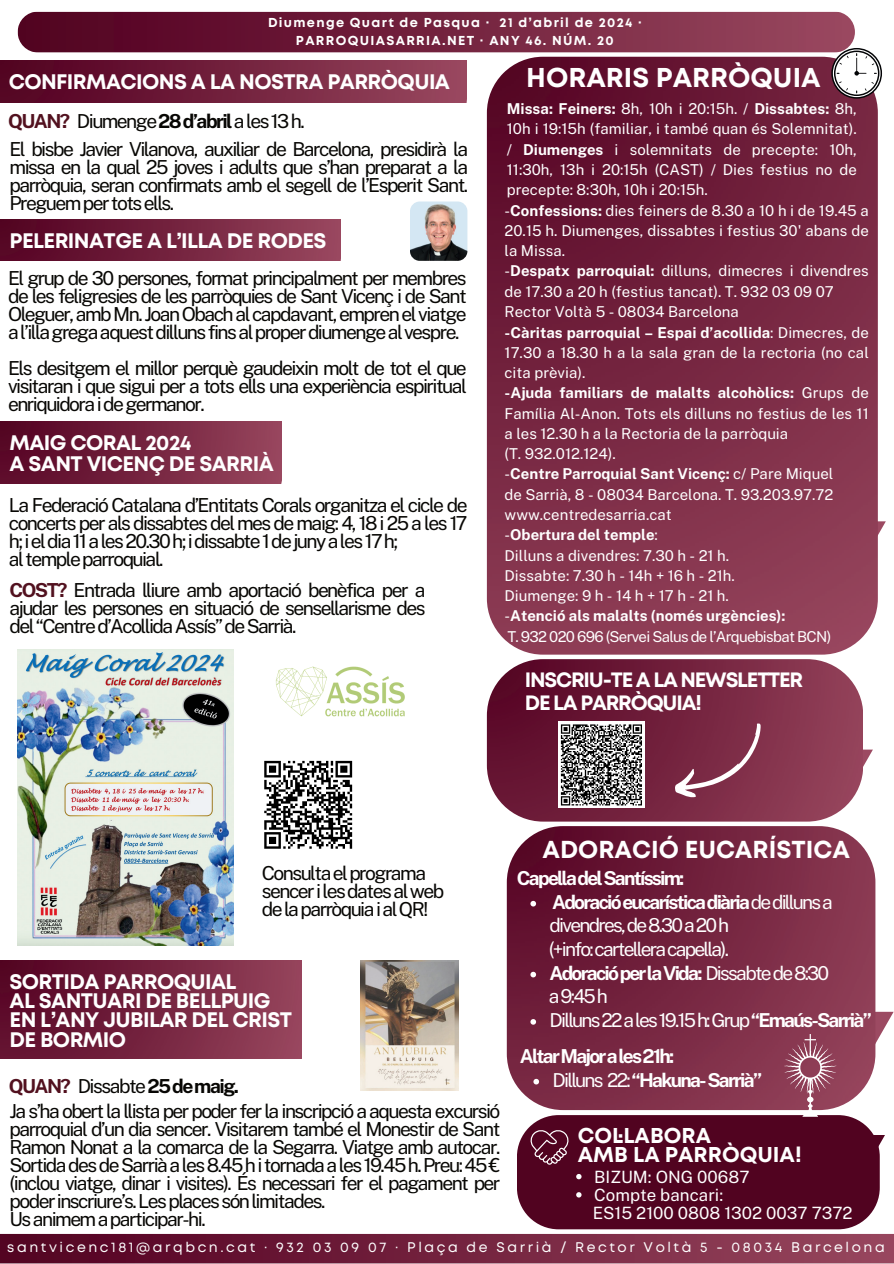
<style>
.page{position:relative;width:894px;height:1264px;background:#fff}
.page>*{position:absolute;margin:0;border:0;box-sizing:border-box;transform-origin:0 0}
.t1{font:700 27.15px "Mont";color:#fff}
.t2{font:700 24.45px "Mont";color:#fff}
.t3{font:700 21.45px/19.4px "Mont";color:#fff}
.t4{font:700 21px/19.2px "Mont";letter-spacing:-.03em;color:#fff}
.t5{font:700 20.7px/22.5px "Mont";letter-spacing:-.055em;color:#fff}
.t6{font:19.35px/18px "Public Sans";letter-spacing:-.08em;color:#080704;text-align:justify}
.t7{font:19.2px/23.7px "Public Sans";letter-spacing:-.09em;color:#fff}
.t8{font:700 19.2px/23.5px "Public Sans";letter-spacing:-.09em;color:#fff}
.t9{font:16.95px/18.3px "Public Sans";color:#fff}
.t10{font:15px/20.2px "Public Sans";color:#fff}
.t11{font:13.95px "Mont";letter-spacing:.185em;color:#fff}
.t12{font:700 12.9px/17.2px "Mont";letter-spacing:.1em;color:#fff;text-align:center}
.s1{font-weight:700;color:#52111f}
.s2{font-weight:700}
.s3{font-weight:400}
</style>
<div class="page">
<svg style="left:877px;top:521px;width:8px;height:63px"></svg>
<img style="left:486px;top:57px;width:391px;height:597px">
<img style="left:18px;top:12px;width:836px;height:41px">
<img style="left:0;top:1233px;width:893px;height:30px">
<svg style="left:831px;top:48px;width:50px;height:51px"></svg>
<img style="left:0;top:60px;width:466px;height:42px">
<svg style="left:862px;top:749px;width:10px;height:28px"></svg>
<img style="left:486px;top:659px;width:376px;height:162px">
<svg style="left:674px;top:723px;width:86px;height:75px;background:#894159"></svg>
<div style="left:558px;top:721px;width:86px;height:87px;background:#fff"></div>
<svg style="left:560px;top:724px;width:82px;height:82px"></svg>
<img style="left:506px;top:826px;width:368px;height:260px">
<img style="left:1px;top:219px;width:339px;height:42px">
<img style="left:1px;top:421px;width:280px;height:62px">
<img style="left:1px;top:960px;width:300px;height:98px">
<img style="left:361px;top:960px;width:97px;height:130px">
<img style="left:17px;top:649px;width:216px;height:296px">
<svg style="left:264px;top:760px;width:89px;height:89px"></svg>
<img style="left:276px;top:666px;width:129px;height:51px">
<svg style="left:530px;top:900px;width:6px;height:6px"></svg>
<svg style="left:530px;top:971px;width:6px;height:6px"></svg>
<svg style="left:517px;top:1011px;width:376px;height:218px;background:#762e47"></svg>
<img style="left:410px;top:201px;width:57px;height:60px;border-radius:10px">
<p class="t12" style="left:268px;top:14px;width:375px">Diumenge Quart de Pasqua · 21 d’abril de 2024 ·<br>PARROQUIASARRIA.NET · ANY 46. NÚM. 20</p>
<p class="t4" style="left:9px;top:72px;width:442px">CONFIRMACIONS A LA NOSTRA PARRÒQUIA</p>
<p class="t6" style="left:8px;top:111px;width:298px"><span class="s1">QUAN?</span> Diumenge <span class="s2">28 d’abril</span> a les 13 h.</p>
<h1 class="t1" style="left:526px;top:60px;width:296px">HORARIS PARRÒQUIA</h1>
<p class="t10" style="left:504px;top:97px;width:365px"><span class="s2">Missa: Feiners:</span> 8h, 10h i 20:15h. / <span class="s2">Dissabtes:</span> 8h, 10h i 19:15h (familiar, i també quan és Solemnitat).<br>/ <span class="s2">Diumenges</span> i solemnitats de precepte: 10h, 11:30h, 13h i 20:15h (CAST) / Dies festius no de precepte: 8:30h, 10h i 20:15h.<br>-<span class="s2">Confessions:</span> dies feiners de 8.30 a 10 h i de 19.45 a 20.15 h. Diumenges, dissabtes i festius 30' abans de la Missa.<br>-<span class="s2">Despatx parroquial:</span> dilluns, dimecres i divendres de 17.30 a 20 h (festius tancat). T. 932 03 09 07<br>Rector Voltà 5 - 08034 Barcelona</p>
<p class="t6" style="left:10px;top:138px;width:460px">El bisbe Javier Vilanova, auxiliar de Barcelona, presidirà la missa en la qual 25 joves i adults que s’han preparat a la parròquia, seran confirmats amb el segell de l’Esperit Sant.<br>Preguem per tots ells.</p>
<p class="t4" style="left:10px;top:231px;width:318px">PELERINATGE A L’ILLA DE RODES</p>
<p class="t6" style="left:8px;top:267px;width:460px">El grup de 30 persones, format principalment per membres de les feligresies de les parròquies de Sant Vicenç i de Sant Oleguer, amb Mn. Joan Obach al capdavant, empren el viatge a l’illa grega aquest dilluns fins al proper diumenge al vespre.</p>
<p class="t6" style="left:8px;top:357px;width:460px">Els desitgem el millor perquè gaudeixin molt de tot el que visitaran i que sigui per a tots ells una experiència espiritual enriquidora i de germanor.</p>
<p class="t10" style="left:504px;top:321px;width:365px"><span class="s2">-Càritas parroquial – Espai d’acollida</span>: Dimecres, de 17.30 a 18.30 h a la sala gran de la rectoria (no cal cita prèvia).<br><span class="s2">-Ajuda familiars de malalts alcohòlics:</span> Grups de Família Al-Anon. Tots els dilluns no festius de les 11 a les 12.30 h a la Rectoria de la parròquia<br>(T. 932.012.124).<br>-<span class="s2">Centre Parroquial Sant Vicenç:</span> c/ Pare Miquel<br>de Sarrià, 8 - 08034 Barcelona. T. 93.203.97.72 www.centredesarria.cat<br>-<span class="s2">Obertura del temple</span>:<br>Dilluns a divendres: 7.30 h - 21 h.<br>Dissabte: 7.30 h - 14h + 16 h - 21h.<br>Diumenge: 9 h - 14 h + 17 h - 21 h.<br>-<span class="s2">Atenció als malalts (només urgències):<br></span>T. 932 020 696 (Se rvei Salus de l’Arquebisbat BCN)</p>
<p class="t4" style="left:10px;top:432px;width:266px;line-height:21.3px">MAIG CORAL 2024<br>A SANT VICENÇ DE SARRIÀ</p>
<p class="t6" style="left:9px;top:495px;width:460px;text-align:left">La Federació Catalana d’Entitats Corals organitza el cicle de concerts per als dissabtes del mes de maig: 4, 18 i 25 a les 17 h; i el dia 11 a les 20.30 h; i dissabte 1 de juny a les 17 h;<br>al temple parroquial.</p>
<p class="t6" style="left:10px;top:579px;width:417px"><span class="s1">COST?</span> Entrada lliure amb aportació benèfica per a ajudar les persones en situació de sensellarisme des del “Centre d’Acollida Assís” de Sarrià.</p>
<p class="t5" style="left:525px;top:668px;width:280px">INSCRIU-TE A LA NEWSLETTER<br>DE LA PARRÒQUIA!</p>
<p class="t6" style="left:262px;top:862px;width:184px;text-align:left">Consulta el programa sencer i les dates al web de la parròquia i al QR!</p>
<p class="t4" style="left:10px;top:972px;width:284px">SORTIDA PARROQUIAL<br>AL SANTUARI DE BELLPUIG<br>EN L’ANY JUBILAR DEL CRIST<br>DE BORMIO</p>
<p class="t6" style="left:9px;top:1072px;width:493px;line-height:25px"><span class="s1">QUAN?</span> Dissabte <span class="s2">25 de maig.<br></span>Ja s’ha obert la llista per poder fer la inscripció a aquesta excursió</p>
<p class="t6" style="left:10px;top:1118px;width:492px;text-align:left">parroquial d’un dia sencer. Visitarem també el Monestir de Sant Ramon Nonat a la comarca de la Segarra. Viatge amb autocar.<br>Sortida des de Sarrià a les 8.45 h i tornada a les 19.45 h. Preu: 45 € (inclou viatge, dinar i visites). És necessari fer el pagament per poder inscriure’s. Les places són limitades.<br>Us animem a participar-hi.</p>
<p class="t2" style="left:542px;top:833px;width:309px">ADORACIÓ EUCARÍSTICA</p>
<p class="t7" style="left:548px;top:865px;width:324px;text-indent:-32px"><span class="s2">Capella del Santíssim:<br>Adoració eucarística diària</span> de dilluns a divendres,de 8.30 a 20 h<br>(+info:cartellera capella).<br><span class="s2">Adoració per la Vida:</span> Dissabte de 8:30<br>a 9:45 h<br>Dilluns 22 a les 19.15 h:Grup <span class="s2">“Emaús-Sarrià”</span></p>
<p class="t8" style="left:552px;top:1043px;width:211px;text-indent:-33px">Altar Major a les 21h:<br><span class="s3">Dilluns 22:</span>“Hakuna- Sarrià”</p>
<p class="t3" style="left:577px;top:1125px;width:225px">COĿLABORA<br>AMB LA PARRÒQUIA!</p>
<p class="t9" style="left:592px;top:1166px;width:261px">BIZUM: ONG 00687<br>Compte bancari:<br>ES15 2100 0808 1302 0037 7372</p>
<p class="t11" style="left:7px;top:1237px;width:878px">santvicenc181@arqbcn.cat · 932 03 09 07 · Plaça de Sarrià / Rector Voltà 5 - 08034 Barcelona</p>
</div>
